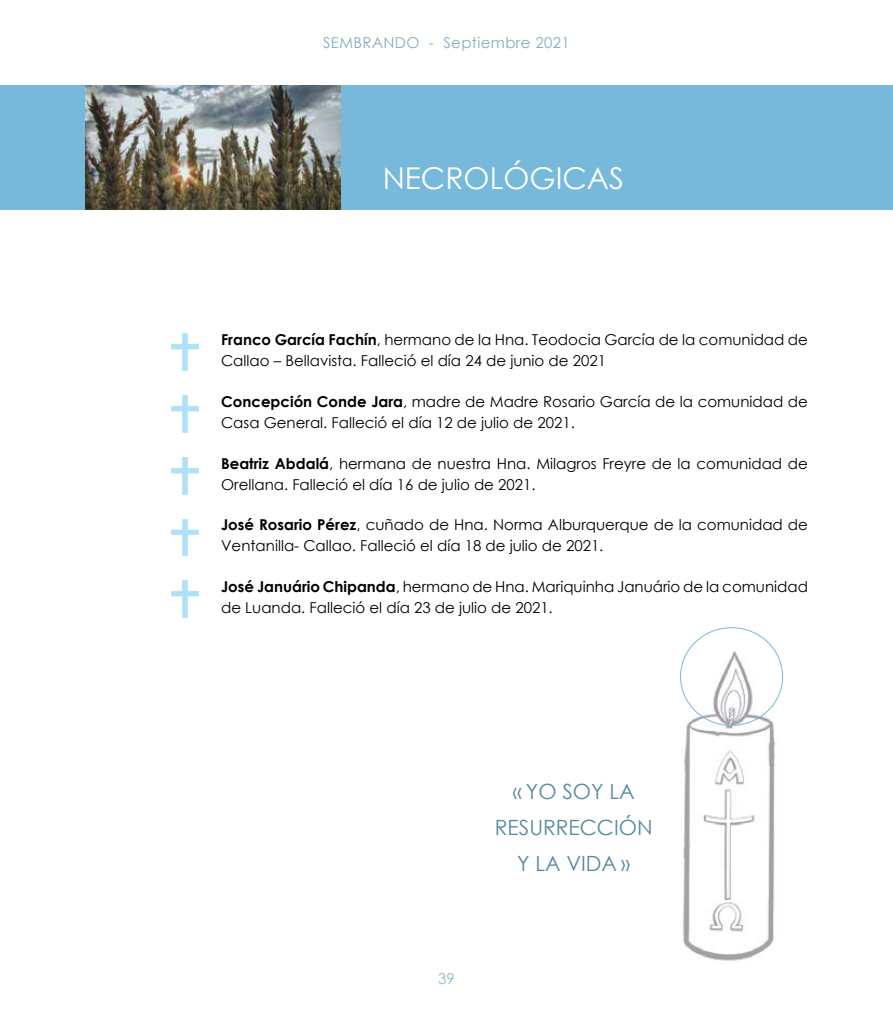
<style>
.page{position:relative;width:893px;height:1021px;background:#fff}
.page>*{position:absolute;margin:0;border:0;box-sizing:border-box;transform-origin:0 0}
.t1{font:30px "Century Gothic";color:#fff}
.t2{font:21px/36px "Century Gothic";color:#5789a0;text-align:center}
.t3{font:15px/21px "Century Gothic";color:#000}
.t4{font:15px "Century Gothic";letter-spacing:.025em;color:#87abbe}
.t5{font:15px "Century Gothic";color:#91b7cc}
.s1{font-weight:700}
</style>
<div class="page">
<div style="left:0;top:85px;width:893px;height:125px;background:#76b9da"></div>
<img style="left:85px;top:85px;width:255px;height:125px">
<img style="left:172px;top:334px;width:26px;height:37px">
<img style="left:172px;top:395px;width:26px;height:37px">
<img style="left:172px;top:457px;width:26px;height:37px">
<img style="left:172px;top:519px;width:26px;height:37px">
<img style="left:172px;top:580px;width:26px;height:37px">
<img style="left:680px;top:642px;width:103px;height:319px">
<p class="t4" style="left:323px;top:32px;width:248px">SEMBRANDO - Septiembre 2021</p>
<h1 class="t1" style="left:383px;top:157px;width:243px">NECROLÓGICAS</h1>
<p class="t3" style="left:221px;top:329px;width:588px"><span class="s1">Franco García Fachín</span>, hermano de la Hna. Teodocia García de la comunidad de<br>Callao – Bellavista. Falleció el día 24 de junio de 2021</p>
<p class="t3" style="left:221px;top:391px;width:588px"><span class="s1">Concepción Conde Jara</span>, madre de Madre Rosario García de la comunidad de<br>Casa General. Falleció el día 12 de julio de 2021.</p>
<p class="t3" style="left:221px;top:452px;width:588px"><span class="s1">Beatriz Abdalá</span>, hermana de nuestra Hna. Milagros Freyre de la comunidad de<br>Orellana. Falleció el día 16 de julio de 2021.</p>
<p class="t3" style="left:221px;top:514px;width:588px"><span class="s1">José Rosario Pérez</span>, cuñado de Hna. Norma Alburquerque de la comunidad de<br>Ventanilla- Callao. Falleció el día 18 de julio de 2021.</p>
<p class="t3" style="left:221px;top:575px;width:588px"><span class="s1">José Januário Chipanda</span>, hermano de Hna. Mariquinha Januário de la comunidad de Luanda. Falleció el día 23 de julio de 2021.</p>
<p class="t5" style="left:438px;top:968px;width:18px">39</p>
<h2 class="t2" style="left:495px;top:772px;width:159px">« YO SOY LA<br>RESURRECCIÓN<br>Y LA VIDA »</h2>
</div>
